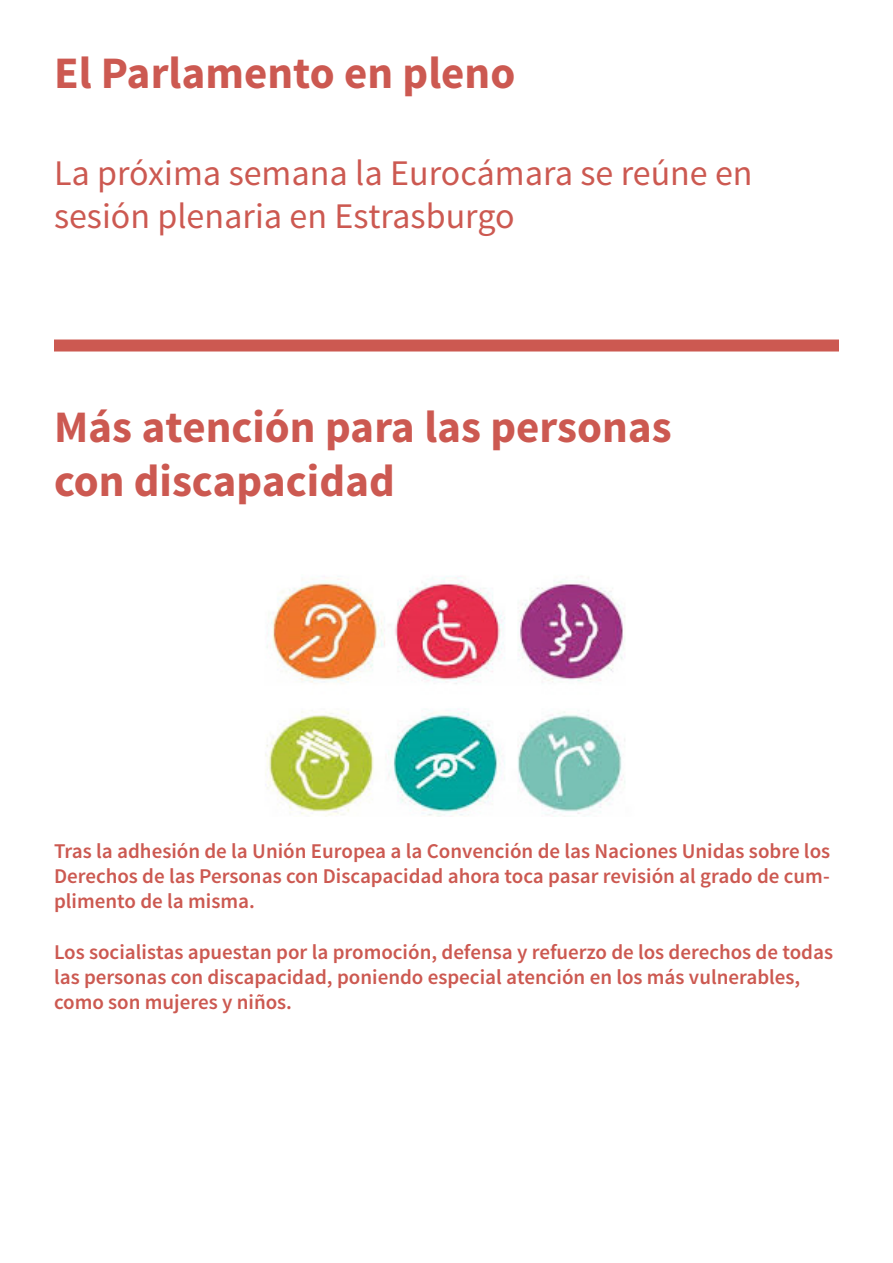
<style>
.page{position:relative;width:893px;height:1263px;background:#fff}
.page>*{position:absolute;margin:0;border:0;box-sizing:border-box;transform-origin:0 0}
.t1{font:700 45px "Source Sans Pro";color:#cc5951}
.t2{font:36px "Source Sans Pro";color:#cc5951}
.t3{font:600 21px/25.2px "Source Sans Pro";color:#cc5951;text-align:justify}
</style>
<div class="page">
<div style="left:54px;top:339px;width:785px;height:12px;background:#cc5951"></div>
<img style="left:265px;top:576px;width:360px;height:240px">
<p class="t1" style="left:54px;top:44px;width:463px">El Parlamento en pleno</p>
<p class="t2" style="left:54px;top:151px;width:700px">La próxima semana la Eurocámara se reúne en</p>
<p class="t2" style="left:54px;top:194px;width:462px">sesión plenaria en Estrasburgo</p>
<p class="t1" style="left:54px;top:398px;width:619px">Más atención para las personas</p>
<p class="t1" style="left:54px;top:452px;width:342px">con discapacidad</p>
<p class="t3" style="left:54px;top:839px;width:778px">Tras la adhesión de la Unión Europea a la Convención de las Naciones Unidas sobre los Derechos de las Personas con Discapacidad ahora toca pasar revisión al grado de cum&shy;plimento de la misma.</p>
<p class="t3" style="left:54px;top:939px;width:781px;text-align:left">Los socialistas apuestan por la promoción, defensa y refuerzo de los derechos de todas las personas con discapacidad, poniendo especial atención en los más vulnerables, como son mujeres y niños.</p>
</div>
